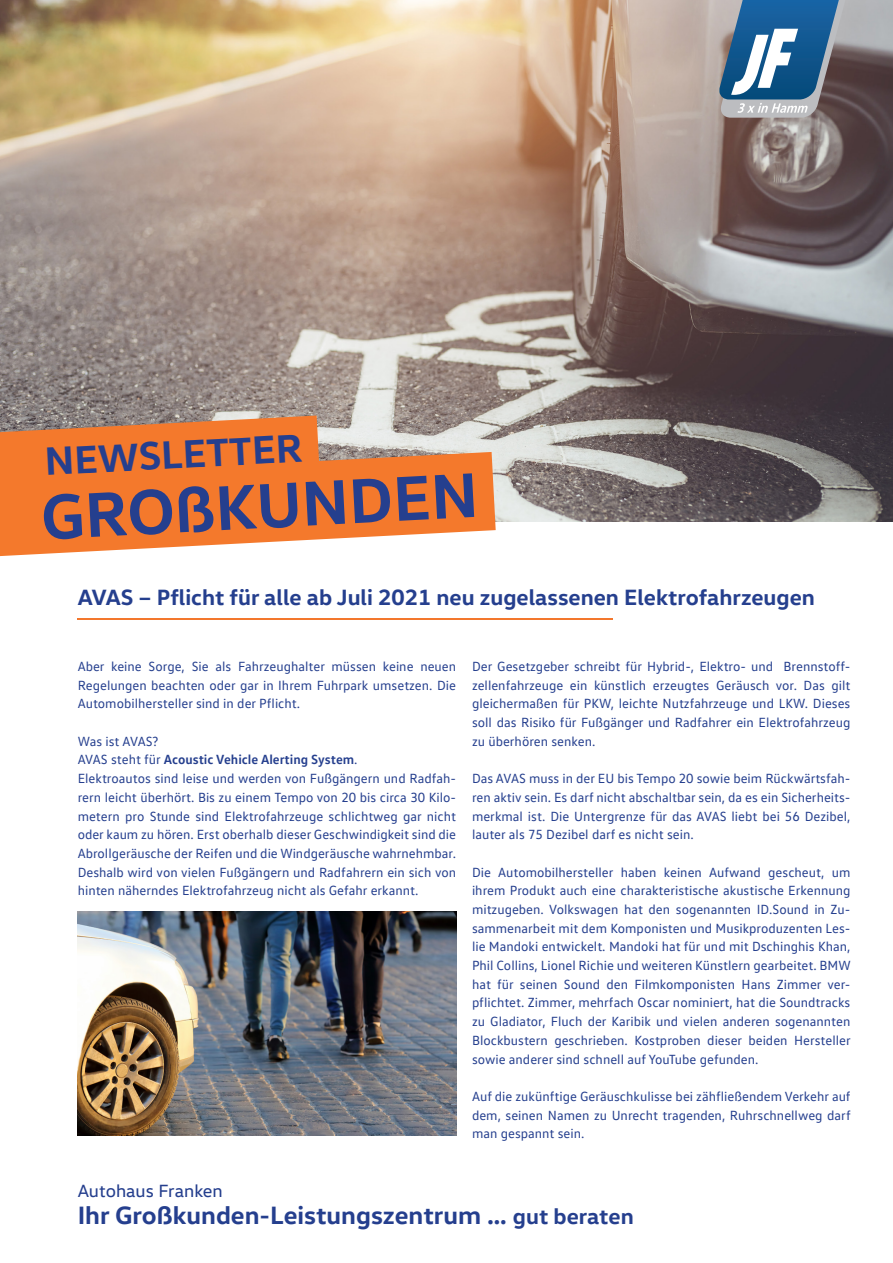
<style>
.page{position:relative;width:893px;height:1263px;background:#fff}
.page>*{position:absolute;margin:0;border:0;box-sizing:border-box;transform-origin:0 0}
.t1{font:700 64.2px "VW Head";color:#253f8e}
.t2{font:700 40.2px "VW Head";color:#253f8e}
.t3{font:700 25.5px "VW Head";color:#253f8e}
.t4{font:700 22.5px "VW Head";color:#253f8e}
.t5{font:18px "VW Head";color:#253f8e}
.t6{font:13.5px/18.8px "VW Text";color:#253f8e;text-align:justify}
.t7{font:700 13.5px "VW Text";color:#253f8e}
.s1{font-weight:400}
.s2{font-size:22.5px}
</style>
<div class="page">
<img style="left:0;top:0;width:893px;height:522px">
<svg style="left:719px;top:0;width:129px;height:118px;background:#62839f"></svg>
<svg style="left:0;top:416px;width:320px;height:36px;background:#de7c40"></svg>
<svg style="left:0;top:452px;width:496px;height:104px;background:#f48a47"></svg>
<hr style="left:78px;top:618px;width:535px;height:2px;background:#f3772d">
<img style="left:78px;top:911px;width:378px;height:224px">
<p class="t2" style="left:43px;top:435px;width:259px;rotate:-3deg">NEWSLETTER</p>
<p class="t1" style="left:39px;top:476px;width:439px;rotate:-3deg">GROßKUNDEN</p>
<p class="t4" style="left:78px;top:583px;width:739px">AVAS – Pflicht für alle ab Juli 2021 neu zugelassenen Elektrofahrzeugen</p>
<p class="t6" style="left:78px;top:657px;width:380px">Aber keine Sorge, Sie als Fahrzeughalter müssen keine neuen Regelungen beachten oder gar in Ihrem Fuhrpark umsetzen. Die Automobilhersteller sind in der Pflicht.</p>
<p class="t6" style="left:78px;top:731px;width:82px">Was ist AVAS?</p>
<p class="t7" style="left:78px;top:751px;width:281px"><span class="s1">AVAS steht für</span> Acoustic Vehicle Alerting System<span class="s1">.</span></p>
<p class="t6" style="left:78px;top:769px;width:380px">Elektroautos sind leise und werden von Fußgängern und Radfah&shy;rern leicht überhört. Bis zu einem Tempo von 20 bis circa 30 Kilo&shy;metern pro Stunde sind Elektrofahrzeuge schlichtweg gar nicht oder kaum zu hören. Erst oberhalb dieser Geschwindigkeit sind die Abrollgeräusche der Reifen und die Windgeräusche wahrnehmbar.<br>Deshalb wird von vielen Fußgängern und Radfahrern ein sich von hinten näherndes Elektrofahrzeug nicht als Gefahr erkannt.</p>
<p class="t6" style="left:472px;top:657px;width:380px">Der Gesetzgeber schreibt für Hybrid-, Elektro- und Brennstoff&shy;zellenfahrzeuge ein künstlich erzeugtes Geräusch vor. Das gilt gleichermaßen für PKW, leichte Nutzfahrzeuge und LKW. Dieses soll das Risiko für Fußgänger und Radfahrer ein Elektrofahrzeug zu überhören senken.</p>
<p class="t6" style="left:472px;top:769px;width:380px">Das AVAS muss in der EU bis Tempo 20 sowie beim Rückwärtsfah&shy;ren aktiv sein. Es darf nicht abschaltbar sein, da es ein Sicherheits&shy;merkmal ist. Die Untergrenze für das AVAS liebt bei 56 Dezibel, lauter als 75 Dezibel darf es nicht sein.</p>
<p class="t6" style="left:472px;top:862px;width:380px">Die Automobilhersteller haben keinen Aufwand gescheut, um ihrem Produkt auch eine charakteristische akustische Erkennung mitzugeben. Volkswagen hat den sogenannten ID.Sound in Zu&shy;sammenarbeit mit dem Komponisten und Musikproduzenten Les&shy;lie Mandoki entwickelt. Mandoki hat für und mit Dschinghis Khan, Phil Collins, Lionel Richie und weiteren Künstlern gearbeitet. BMW hat für seinen Sound den Filmkomponisten Hans Zimmer ver&shy;pflichtet. Zimmer, mehrfach Oscar nominiert, hat die Soundtracks zu Gladiator, Fluch der Karibik und vielen anderen sogenannten Blockbustern geschrieben. Kostproben dieser beiden Hersteller sowie anderer sind schnell auf YouTube gefunden.</p>
<p class="t6" style="left:472px;top:1086px;width:380px">Auf die zukünftige Geräuschkulisse bei zähfließendem Verkehr auf dem, seinen Namen zu Unrecht tragenden, Ruhrschnellweg darf man gespannt sein.</p>
<p class="t5" style="left:78px;top:1180px;width:147px">Autohaus Franken</p>
<p class="t3" style="left:78px;top:1198px;width:558px">Ihr Großkunden-Leistungszentrum … <span class="s2">gut beraten</span></p>
</div>
